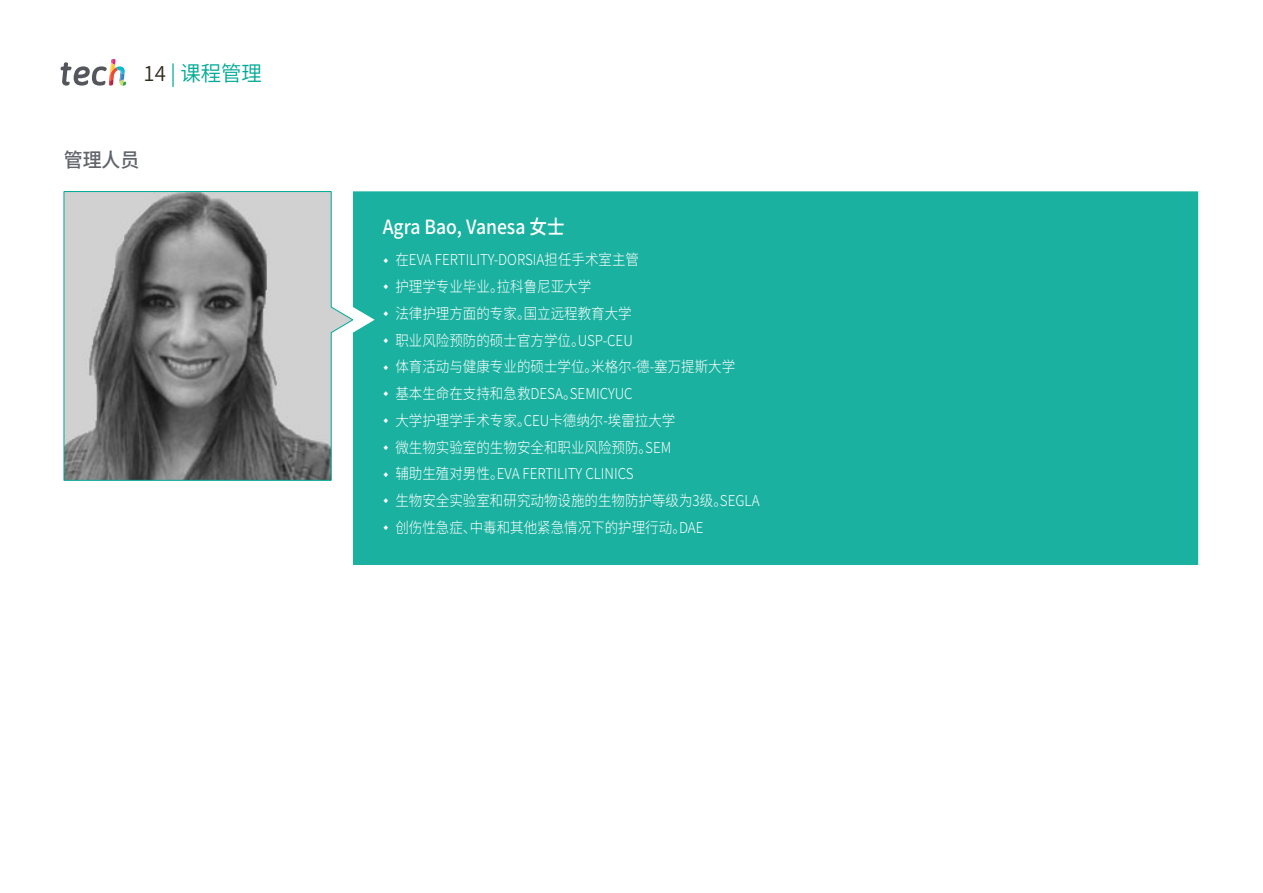
<style>
.page{position:relative;width:1263px;height:893px;background:#fff}
.page>*{position:absolute;margin:0;border:0;box-sizing:border-box;transform-origin:0 0}
.t1{font:21px "Source Han Sans CN";color:#00a996}
.t2{font:500 19.5px "Source Han Sans CN";color:#fff;scale:.9 1}
.t3{font:500 19.5px "Source Han Sans CN";color:#61646a}
.t4{font:300 15px/26.7px "Source Han Sans CN";color:#fff;scale:.9 1}
.s1{color:#312e20}
</style>
<div class="page">
<svg style="left:61px;top:59px;width:65px;height:27px"></svg>
<div style="left:353px;top:191px;width:845px;height:374px;background:#1ab1a0"></div>
<svg style="left:64px;top:191px;width:289px;height:290px;background:#929494"></svg>
<svg style="left:384px;top:258px;width:4px;height:5px"></svg>
<svg style="left:384px;top:285px;width:4px;height:5px"></svg>
<svg style="left:384px;top:311px;width:4px;height:5px"></svg>
<svg style="left:384px;top:338px;width:4px;height:5px"></svg>
<svg style="left:384px;top:365px;width:4px;height:5px"></svg>
<svg style="left:384px;top:392px;width:4px;height:5px"></svg>
<svg style="left:384px;top:418px;width:4px;height:5px"></svg>
<svg style="left:384px;top:445px;width:4px;height:5px"></svg>
<svg style="left:384px;top:472px;width:4px;height:5px"></svg>
<svg style="left:384px;top:499px;width:4px;height:5px"></svg>
<svg style="left:384px;top:525px;width:4px;height:5px"></svg>
<h1 class="t1" style="left:144px;top:61px;width:120px"><span class="s1">14</span> | 课程管理</h1>
<h2 class="t3" style="left:64px;top:148px;width:77px">管理人员</h2>
<h2 class="t2" style="left:383px;top:216px;width:204px">Agra Bao, Vanesa 女士</h2>
<p class="t4" style="left:395px;top:247px;width:406px">在EVA FERTILITY-DORSIA担任手术室主管<br>护理学专业毕业。拉科鲁尼亚大学<br>法律护理方面的专家。国立远程教育大学<br>职业风险预防的硕士官方学位。USP-CEU<br>体育活动与健康专业的硕士学位。米格尔-德-塞万提斯大学<br>基本生命在支持和急救DESA。SEMICYUC<br>大学护理学手术专家。CEU卡德纳尔-埃雷拉大学<br>微生物实验室的生物安全和职业风险预防。SEM<br>辅助生殖对男性。EVA FERTILITY CLINICS<br>生物安全实验室和研究动物设施的生物防护等级为3级。SEGLA创伤性急症、中毒和其他紧急情况下的护理行动。DAE</p>
</div>
